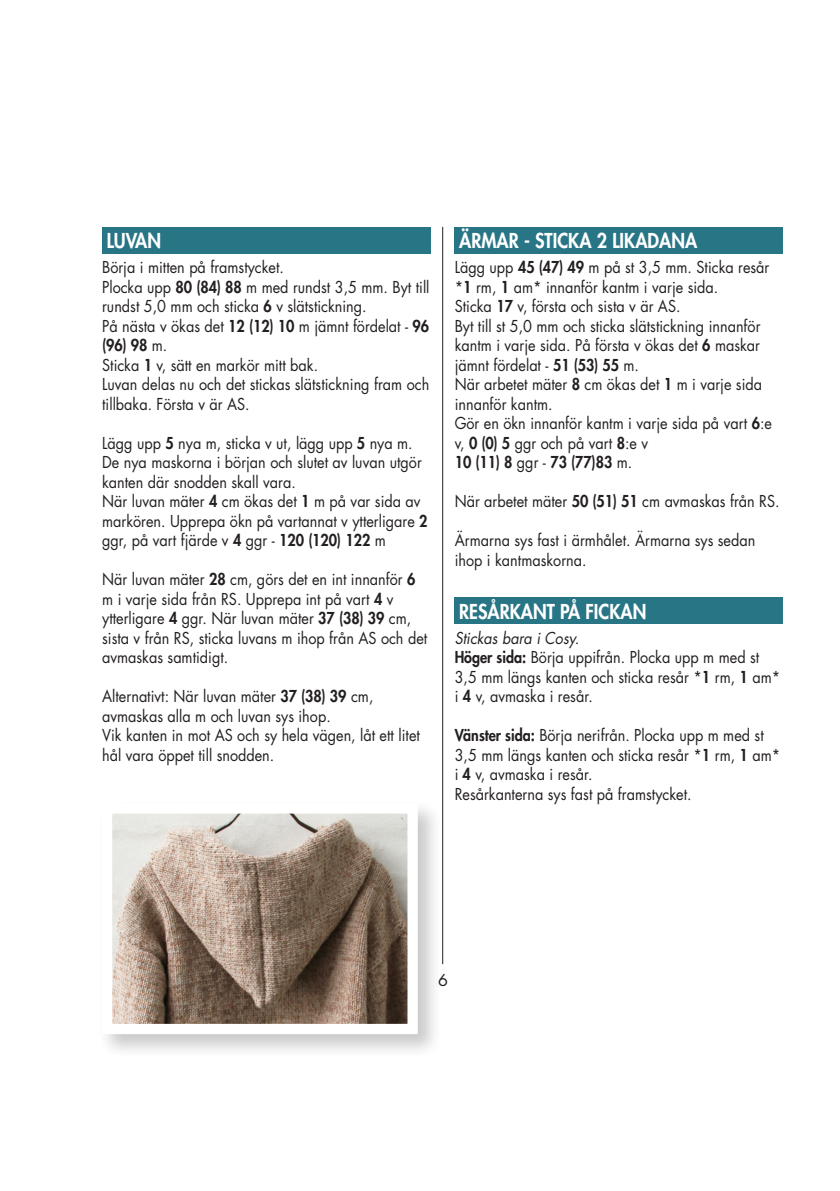
<style>
.page{position:relative;width:840px;height:1191px;background:#fff}
.page>*{position:absolute;margin:0;border:0;box-sizing:border-box;transform-origin:0 0}
.t1{font:800 20px "Futura Std";color:#fff;scale:.9 1}
.t2{font:16px/19.6px "Futura Std";color:#231f20;scale:.9 1}
.t3{font:italic 16px "Futura Std";color:#231f20;scale:.9 1}
.t4{font:16px "Futura Std";color:#231f20}
.s1{font-weight:800}
</style>
<div class="page">
<hr style="left:442px;top:227px;width:1px;height:737px;background:#231f20">
<div style="left:102px;top:227px;width:328px;height:26px;background:#287586"></div>
<div style="left:454px;top:227px;width:328px;height:26px;background:#287586"></div>
<div style="left:454px;top:597px;width:328px;height:27px;background:#287586"></div>
<div style="left:98px;top:799px;width:344px;height:259px;background:#231f20;opacity:.24"></div>
<img style="left:113px;top:814px;width:293px;height:209px">
<div style="left:102px;top:803px;width:315px;height:231px;border:10px solid #fff"></div>
<p class="t1" style="left:107px;top:228px;width:62px">LUVAN</p>
<p class="t2" style="left:102px;top:257px;width:203px">Börja i mitten på framstycket.</p>
<p class="t2" style="left:102px;top:277px;width:365px">Plocka upp <span class="s1">80 (84) 88</span> m med rundst 3,5 mm. Byt till rundst 5,0 mm och sticka <span class="s1">6</span> v slätstickning.</p>
<p class="t2" style="left:102px;top:316px;width:365px">På nästa v ökas det <span class="s1">12 (12) 10</span> m jämnt fördelat - <span class="s1">96 (96) 98</span> m.</p>
<p class="t2" style="left:102px;top:355px;width:241px">Sticka <span class="s1">1</span> v, sätt en markör mitt bak.</p>
<p class="t2" style="left:102px;top:374px;width:365px">Luvan delas nu och det stickas slätstickning fram och tillbaka. Första v är AS.</p>
<p class="t2" style="left:102px;top:433px;width:356px">Lägg upp <span class="s1">5</span> nya m, sticka v ut, lägg upp <span class="s1">5</span> nya m.<br>De nya maskorna i början och slutet av luvan utgör kanten där snodden skall vara.</p>
<p class="t2" style="left:102px;top:491px;width:363px">När luvan mäter <span class="s1">4</span> cm ökas det <span class="s1">1</span> m på var sida av markören. Upprepa ökn på vartannat v ytterligare <span class="s1">2 </span>ggr, på vart fjärde v <span class="s1">4</span> ggr - <span class="s1">120 (120) 122</span> m</p>
<p class="t2" style="left:102px;top:569px;width:349px">När luvan mäter <span class="s1">28</span> cm, görs det en int innanför <span class="s1">6 </span>m i varje sida från RS. Upprepa int på vart <span class="s1">4</span> v</p>
<p class="t2" style="left:102px;top:608px;width:362px">ytterligare <span class="s1">4</span> ggr. När luvan mäter <span class="s1">37 (38) 39</span> cm, sista v från RS, sticka luvans m ihop från AS och det</p>
<p class="t2" style="left:102px;top:647px;width:142px">avmaskas samtidigt.</p>
<p class="t2" style="left:102px;top:686px;width:303px">Alternativt: När luvan mäter <span class="s1">37 (38) 39</span> cm,</p>
<p class="t2" style="left:102px;top:706px;width:255px">avmaskas alla m och luvan sys ihop.</p>
<p class="t2" style="left:102px;top:725px;width:354px">Vik kanten in mot AS och sy hela vägen, låt ett litet hål vara öppet till snodden.</p>
<p class="t1" style="left:459px;top:228px;width:266px">ÄRMAR - STICKA 2 LIKADANA</p>
<p class="t2" style="left:454px;top:257px;width:351px">Lägg upp <span class="s1">45 (47) 49</span> m på st 3,5 mm. Sticka resår *<span class="s1">1</span> rm, <span class="s1">1</span> am* innanför kantm i varje sida.</p>
<p class="t2" style="left:454px;top:296px;width:252px">Sticka <span class="s1">17</span> v, första och sista v är AS.</p>
<p class="t2" style="left:454px;top:316px;width:341px;text-align:justify">Byt till st 5,0 mm och sticka slätstickning innanför kantm i varje sida. På första v ökas det <span class="s1">6</span> maskar jämnt fördelat - <span class="s1">51 (53) 55</span> m.</p>
<p class="t2" style="left:454px;top:374px;width:343px">När arbetet mäter <span class="s1">8</span> cm ökas det <span class="s1">1</span> m i varje sida innanför kantm.</p>
<p class="t2" style="left:454px;top:413px;width:354px">Gör en ökn innanför kantm i varje sida på vart <span class="s1">6</span>:e v, <span class="s1">0 (0) 5</span> ggr och på vart <span class="s1">8</span>:e v<br><span class="s1">10 (11) 8</span> ggr - <span class="s1">73 (77)83</span> m.</p>
<p class="t2" style="left:454px;top:491px;width:362px">När arbetet mäter <span class="s1">50 (51) 51</span> cm avmaskas från RS.</p>
<p class="t2" style="left:454px;top:530px;width:335px">Ärmarna sys fast i ärmhålet. Ärmarna sys sedan ihop i kantmaskorna.</p>
<p class="t1" style="left:459px;top:598px;width:209px">RESÅRKANT PÅ FICKAN</p>
<p class="t3" style="left:454px;top:627px;width:140px">Stickas bara i Cosy.</p>
<p class="t2" style="left:454px;top:647px;width:363px"><span class="s1">Höger sida:</span> Börja uppifrån. Plocka upp m med st<br>3,5 mm längs kanten och sticka resår *<span class="s1">1</span> rm, <span class="s1">1</span> am* i <span class="s1">4</span> v, avmaska i resår.</p>
<p class="t2" style="left:454px;top:725px;width:363px"><span class="s1">Vänster sida:</span> Börja nerifrån. Plocka upp m med st<br>3,5 mm längs kanten och sticka resår *<span class="s1">1</span> rm, <span class="s1">1</span> am* i <span class="s1">4</span> v, avmaska i resår.</p>
<p class="t2" style="left:454px;top:784px;width:264px">Resårkanterna sys fast på framstycket.</p>
<p class="t4" style="left:438px;top:969px;width:11px">6</p>
</div>
